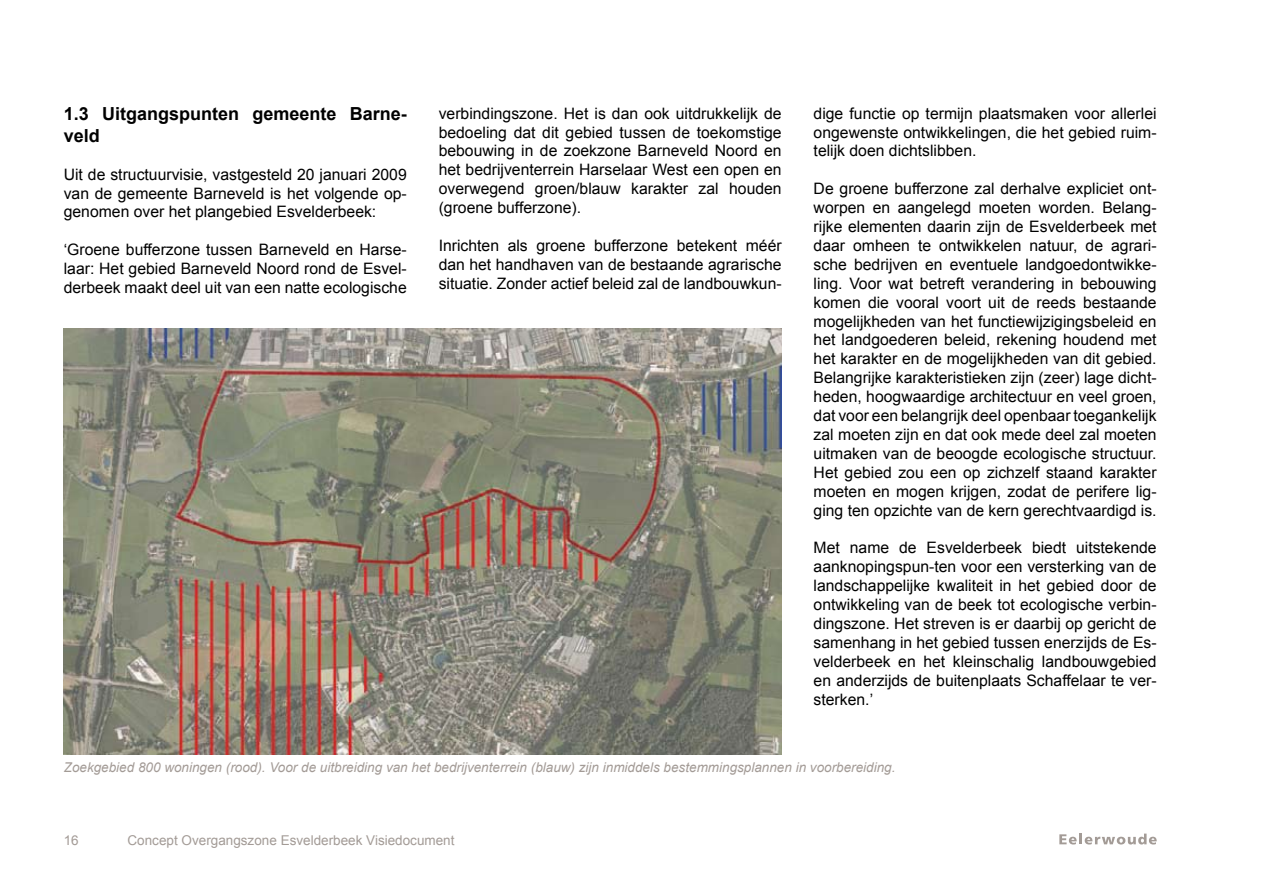
<style>
.page{position:relative;width:1263px;height:893px;background:#fff}
.page>*{position:absolute;margin:0;border:0;box-sizing:border-box;transform-origin:0 0}
.t1{font:700 18px/21.6px "Arial";color:#000}
.t2{font:15.75px/18.9px "Arial";color:#000;text-align:justify}
.t3{font:italic 13.5px "Arial";color:#a39b96}
.t4{font:13.5px "Arial";color:#a39b96}
</style>
<div class="page">
<svg style="left:1059px;top:834px;width:98px;height:10px"></svg>
<img style="left:64px;top:329px;width:718px;height:425px">
<p class="t1" style="left:64px;top:104px;width:344px">1.3 Uitgangspunten gemeente Barne&shy;veld</p>
<p class="t2" style="left:64px;top:165px;width:344px">U it de structuurvisie, vastgesteld 20 januari 2009 van de gemeente Barneveld is het volgende op&shy;genomen over het plangebied Esvelderbeek:</p>
<p class="t2" style="left:64px;top:240px;width:344px">‘Groene bufferzone tussen Barneveld en Harse&shy;laar: Het gebied Barneveld Noord rond de Esvel&shy;derbeek maakt deel uit van een natte ecologische</p>
<p class="t2" style="left:439px;top:104px;width:344px">verbindingszone. Het is dan ook uitdrukkelijk de bedoeling dat dit gebied tussen de toekomstige bebouwing in de zoekzone Barneveld Noord en het bedrijventerrein Harselaar West een open en overwegend groen/blauw karakter zal houden (groene bufferzone).</p>
<p class="t2" style="left:439px;top:236px;width:344px">I nrichten als groene bufferzone betekent méér dan het handhaven van de bestaande agrarische situatie. Zonder actief beleid zal de landbouwkun-</p>
<p class="t2" style="left:814px;top:104px;width:344px">dige functie op termijn plaatsmaken voor allerlei ongewenste ontwikkelingen, die het gebied ruim&shy;telijk doen dichtslibben.</p>
<p class="t2" style="left:814px;top:179px;width:345px">De groene bufferzone zal derhalve expliciet ont&shy;worpen en aangelegd moeten worden. Belang&shy;rijke elementen daarin zijn de Esvelderbeek met daar omheen te ontwikkelen natuur, de agrari&shy;sche bedrijven en eventuele landgoedontwikke&shy;ling. Voor wat betreft verandering in bebouwing komen die vooral voort uit de reeds bestaande mogelijkheden van het functiewijzigingsbeleid en het landgoederen beleid, rekening houdend met het karakter en de mogelijkheden van dit gebied.<br>Belangrijke karakteristieken zijn (zeer) lage dicht&shy;heden, hoogwaardige architectuur en veel groen, dat voor een belangrijk deel openbaar toegankelijk zal moeten zijn en dat ook mede deel zal moeten uitmaken van de beoogde ecologische structuur.<br>Het gebied zou een op zichzelf staand karakter moeten en mogen krijgen, zodat de perifere lig&shy;ging ten opzichte van de kern gerechtvaardigd is.</p>
<p class="t2" style="left:814px;top:539px;width:344px">Met name de Esvelderbeek biedt uitstekende aanknopingspun-ten voor een versterking van de landschappelijke kwaliteit in het gebied door de ontwikkeling van de beek tot ecologische verbin&shy;dingszone. Het streven is er daarbij op gericht de samenhang in het gebied tussen enerzijds de Es&shy;velderbeek en het kleinschalig landbouwgebied en anderzijds de buitenplaats Schaffelaar te ver&shy;sterken.’</p>
<p class="t3" style="left:64px;top:759px;width:833px">Zoekgebied 800 woningen (rood). Voor de uitbreiding van het bedrijventerrein (blauw) zijn inmiddels bestemmingsplannen in voorbereiding.</p>
<p class="t4" style="left:64px;top:831px;width:17px">16</p>
<p class="t4" style="left:128px;top:831px;width:328px">Concept Overgangszone Esvelderbeek Visiedocument</p>
</div>
